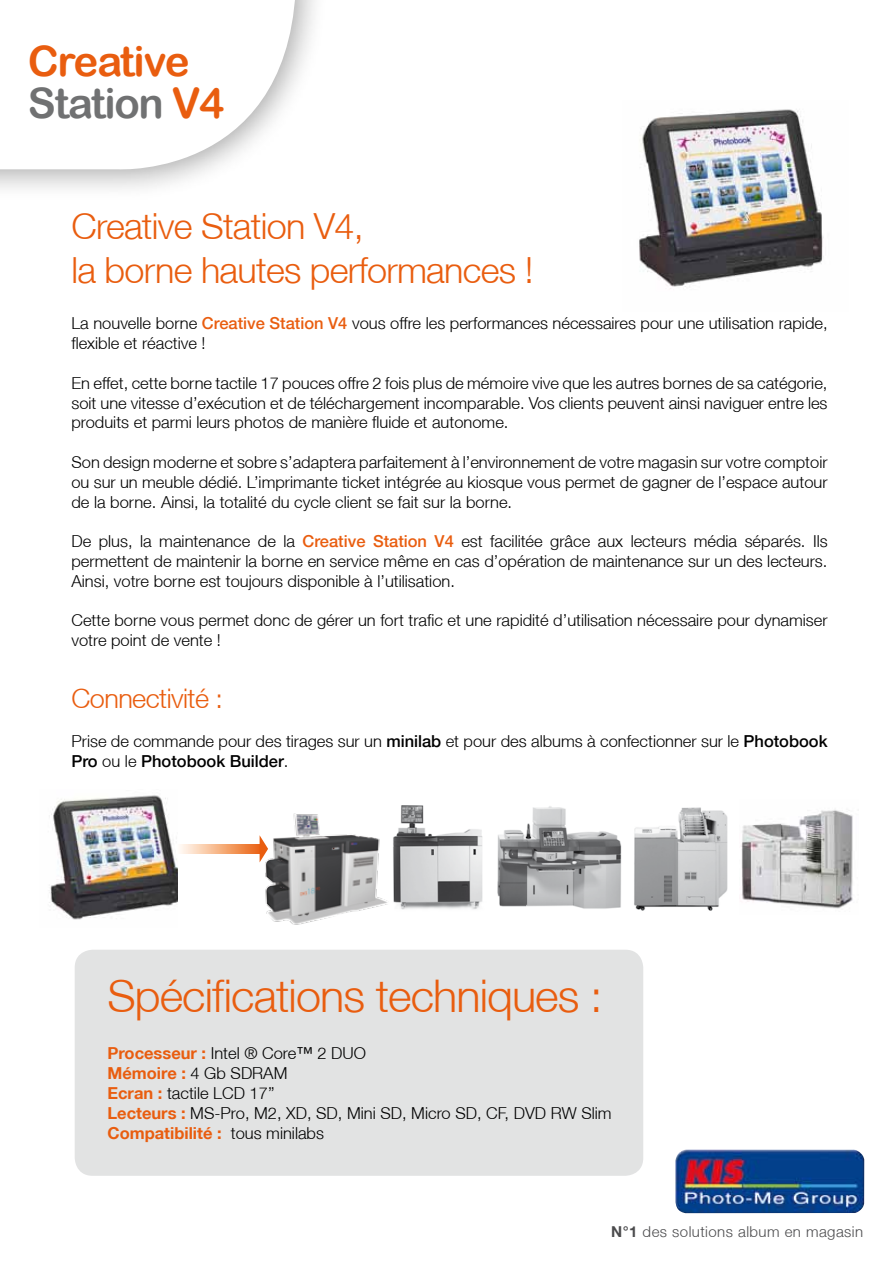
<style>
.page{position:relative;width:893px;height:1263px;background:#fff}
.page>*{position:absolute;margin:0;border:0;box-sizing:border-box;transform-origin:0 0}
.t1{font:300 45px "Helvetica Neue LT";letter-spacing:-.02em;color:#e95d0f}
.t2{font:42px/42px "Arial Rounded MT Bold";letter-spacing:-.03em;color:#e95d0f}
.t3{font:300 36px/43.2px "Helvetica Neue LT";letter-spacing:-.02em;color:#e95d0f}
.t4{font:300 27px "Helvetica Neue LT";letter-spacing:-.02em;color:#e95d0f}
.t5{font:300 16.5px/19.8px "Helvetica Neue LT";color:#000}
.t6{font:300 15px "Helvetica Neue LT";letter-spacing:.03em;color:#4b4b4d}
.s1{color:#707172}
.s2{font-weight:500;color:#e95d0f}
.s3{font-weight:500}
.s4{font-weight:700;color:#e95d0f}
.s5{font-weight:400}
.s6{font-weight:700}
</style>
<div class="page">
<div style="left:0;top:0;width:328px;height:202px;background:#000;opacity:.35"></div>
<svg style="left:0;top:0;width:296px;height:178px"></svg>
<img style="left:639px;top:109px;width:185px;height:180px">
<div style="left:75px;top:950px;width:568px;height:226px;background:#e2e3e3;border-radius:18px"></div>
<img style="left:741px;top:810px;width:112px;height:99px">
<img style="left:497px;top:806px;width:125px;height:103px">
<img style="left:423px;top:805px;width:60px;height:105px">
<img style="left:634px;top:807px;width:94px;height:104px">
<img style="left:675px;top:1149px;width:189px;height:64px">
<img style="left:259px;top:805px;width:164px;height:120px">
<img style="left:49px;top:795px;width:129px;height:125px">
<svg style="left:176px;top:844px;width:84px;height:10px"></svg>
<svg style="left:260px;top:835px;width:8px;height:27px"></svg>
<h2 class="t2" style="left:28px;top:40px;width:198px">Creative<br><span class="s1">Station</span> V4</h2>
<h3 class="t3" style="left:71px;top:204px;width:463px">Creative Station V4,<br>la borne hautes performances !</h3>
<p class="t5" style="left:71px;top:313px;width:758px">La nouvelle borne <span class="s2">Creative Station V4</span> vous offre les performances nécessaires pour une utilisation rapide, flexible et réactive !</p>
<p class="t5" style="left:71px;top:373px;width:758px;text-align:justify">En effet, cette borne tactile 17 pouces offre 2 fois plus de mémoire vive que les autres bornes de sa catégorie, soit une vitesse d’exécution et de téléchargement incomparable. Vos clients peuvent ainsi naviguer entre les produits et parmi leurs photos de manière fluide et autonome.</p>
<p class="t5" style="left:71px;top:452px;width:758px;text-align:justify">Son design moderne et sobre s’adaptera parfaitement à l’environnement de votre magasin sur votre comptoir ou sur un meuble dédié. L’imprimante ticket intégrée au kiosque vous permet de gagner de l’espace autour de la borne. Ainsi, la totalité du cycle client se fait sur la borne.</p>
<p class="t5" style="left:71px;top:531px;width:758px;text-align:justify">De plus, la maintenance de la <span class="s2">Creative Station V4</span> est facilitée grâce aux lecteurs média séparés. Ils permettent de maintenir la borne en service même en cas d’opération de maintenance sur un des lecteurs.<br>Ainsi, votre borne est toujours disponible à l’utilisation.</p>
<p class="t5" style="left:71px;top:610px;width:758px">Cette borne vous permet donc de gérer un fort trafic et une rapidité d’utilisation nécessaire pour dynamiser votre point de vente !</p>
<h3 class="t4" style="left:71px;top:681px;width:153px">Connectivité :</h3>
<p class="t5" style="left:71px;top:731px;width:758px">Prise de commande pour des tirages sur un <span class="s3">minilab</span> et pour des albums à confectionner sur le <span class="s3">Photobook<br>Pro</span> ou le <span class="s3">Photobook Builder</span>.</p>
<h1 class="t1" style="left:107px;top:968px;width:497px">Spécifications techniques :</h1>
<p class="t5" style="left:107px;top:1043px;width:506px"><span class="s4">Processeur :</span> Intel ® Core<span class="s5">™</span> 2 DUO<br><span class="s4">Mémoire :</span> 4 Gb SDRAM<br><span class="s4">Ecran :</span> tactile LCD 17’’<br><span class="s4">Lecteurs :</span> MS-Pro, M2, XD, SD, Mini SD, Micro SD, CF, DVD RW Slim <span class="s4">Compatibilité :</span> tous minilabs</p>
<p class="t6" style="left:611px;top:1222px;width:253px"><span class="s6">N°1</span> des solutions album en magasin</p>
</div>
